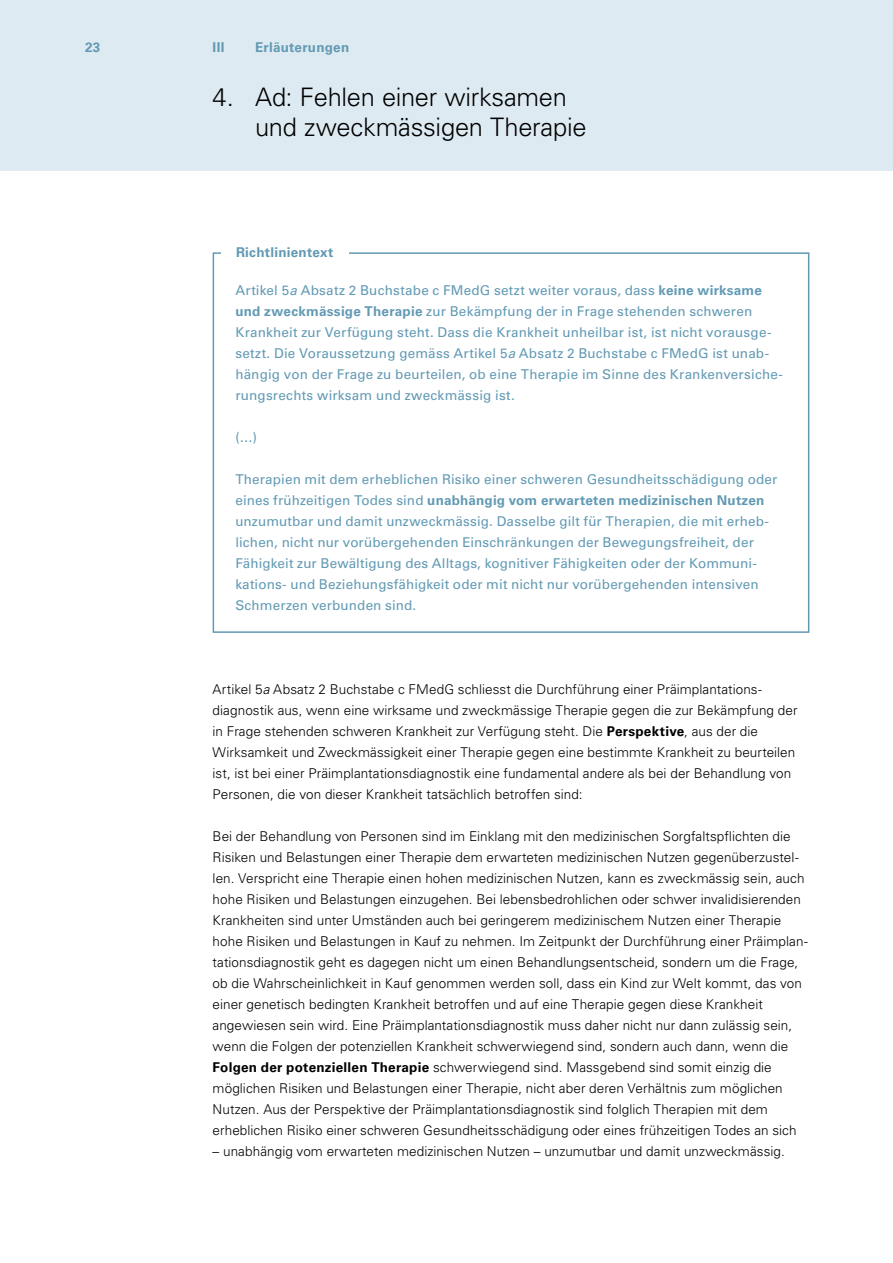
<style>
.page{position:relative;width:893px;height:1263px;background:#fff}
.page>*{position:absolute;margin:0;border:0;box-sizing:border-box;transform-origin:0 0}
.t1{font:300 25.5px/30px "Univers LT Std";letter-spacing:-.01em;color:#000}
.t2{font:300 13.5px/21px "Univers LT Std";letter-spacing:.005em;color:#000}
.t3{font:13.5px/21px "Univers LT Std";letter-spacing:.01em;color:#629ab4}
.t4{font:700 13.5px "Univers LT Std";letter-spacing:.015em;color:#629ab4}
.s1{font-style:italic}
.s2{font-weight:700}
</style>
<div class="page">
<div style="left:0;top:0;width:893px;height:170px;background:#deeaf1"></div>
<div style="left:213px;top:252px;width:596px;height:381px;border:2px solid #629ab4"></div>
<div style="left:221px;top:242px;width:128px;height:20px;background:#fff"></div>
<p class="t4" style="left:85px;top:39px;width:17px">23</p>
<p class="t4" style="left:213px;top:39px;width:13px">III</p>
<p class="t4" style="left:255px;top:39px;width:96px">Erläuterungen</p>
<p class="t4" style="left:213px;top:39px;width:72px">Richtlinien</p>
<h1 class="t1" style="left:255px;top:82px;width:333px;text-indent:-43px">4. Ad: Fehlen einer wirksamen und zweckmässigen Therapie</h1>
<p class="t4" style="left:236px;top:244px;width:99px">Richtlinientext</p>
<p class="t3" style="left:235px;top:280px;width:549px">Artikel 5<span class="s1">a</span> Absatz 2 Buchstabe c FMedG setzt weiter voraus, dass <span class="s2">keine wirksame und zweckmässige Therapie</span> zur Bekämpfung der in Frage stehenden schweren Krankheit zur Verfügung steht. Dass die Krankheit unheilbar ist, ist nicht vorausge&shy;setzt. Die Voraussetzung gemäss Artikel 5<span class="s1">a</span> Absatz 2 Buchstabe c FMedG ist unab&shy;hängig von der Frage zu beurteilen, ob eine Therapie im Sinne des Krankenversiche&shy;rungsrechts wirksam und zweckmässig ist.</p>
<p class="t3" style="left:235px;top:427px;width:23px">(…)</p>
<p class="t3" style="left:235px;top:469px;width:544px">Therapien mit dem erheblichen Risiko einer schweren Gesundheitsschädigung oder eines frühzeitigen Todes sind <span class="s2">unabhängig vom erwarteten medizinischen Nutzen </span>unzumutbar und damit unzweckmässig. Dasselbe gilt für Therapien, die mit erheb&shy;lichen, nicht nur vorübergehenden Einschränkungen der Bewegungsfreiheit, der Fähigkeit zur Bewältigung des Alltags, kognitiver Fähigkeiten oder der Kommuni&shy;kations- und Beziehungsfähigkeit oder mit nicht nur vorübergehenden intensiven Schmerzen verbunden sind.</p>
<p class="t2" style="left:213px;top:679px;width:586px">Artikel 5<span class="s1">a</span> Absatz 2 Buchstabe c FMedG schliesst die Durchführung einer Präimplantations&shy;diagnostik aus, wenn eine wirksame und zweckmässige Therapie gegen die zur Bekämpfung der in Frage stehenden schweren Krankheit zur Verfügung steht. Die <span class="s2">Perspektive</span>, aus der die Wirksamkeit und Zweckmässigkeit einer Therapie gegen eine bestimmte Krankheit zu beurteilen ist, ist bei einer Präimplantationsdiagnostik eine fundamental andere als bei der Behandlung von Personen, die von dieser Krankheit tatsächlich betroffen sind:</p>
<p class="t2" style="left:213px;top:826px;width:597px">Bei der Behandlung von Personen sind im Einklang mit den medizinischen Sorgfaltspflichten die Risiken und Belastungen einer Therapie dem erwarteten medizinischen Nutzen gegenüberzustel&shy;len. Verspricht eine Therapie einen hohen medizinischen Nutzen, kann es zweckmässig sein, auch hohe Risiken und Belastungen einzugehen. Bei lebensbedrohlichen oder schwer invalidisierenden Krankheiten sind unter Umständen auch bei geringerem medizinischem Nutzen einer Therapie hohe Risiken und Belastungen in Kauf zu nehmen. Im Zeitpunkt der Durchführung einer Präimplan&shy;tationsdiagnostik geht es dagegen nicht um einen Behandlungsentscheid, sondern um die Frage, ob die Wahrscheinlichkeit in Kauf genommen werden soll, dass ein Kind zur Welt kommt, das von einer genetisch bedingten Krankheit betroffen und auf eine Therapie gegen diese Krankheit angewiesen sein wird. Eine Präimplantationsdiagnostik muss daher nicht nur dann zulässig sein, wenn die Folgen der potenziellen Krankheit schwerwiegend sind, sondern auch dann, wenn die <span class="s2">Folgen der potenziellen Therapie</span> schwerwiegend sind. Massgebend sind somit einzig die möglichen Risiken und Belastungen einer Therapie, nicht aber deren Verhältnis zum möglichen Nutzen. Aus der Perspektive der Präimplantationsdiagnostik sind folglich Therapien mit dem erheblichen Risiko einer schweren Gesundheitsschädigung oder eines frühzeitigen Todes an sich</p>
<p class="t2" style="left:213px;top:1141px;width:574px">– unabhängig vom erwarteten medizinischen Nutzen – unzumutbar und damit unzweckmässig.</p>
</div>
